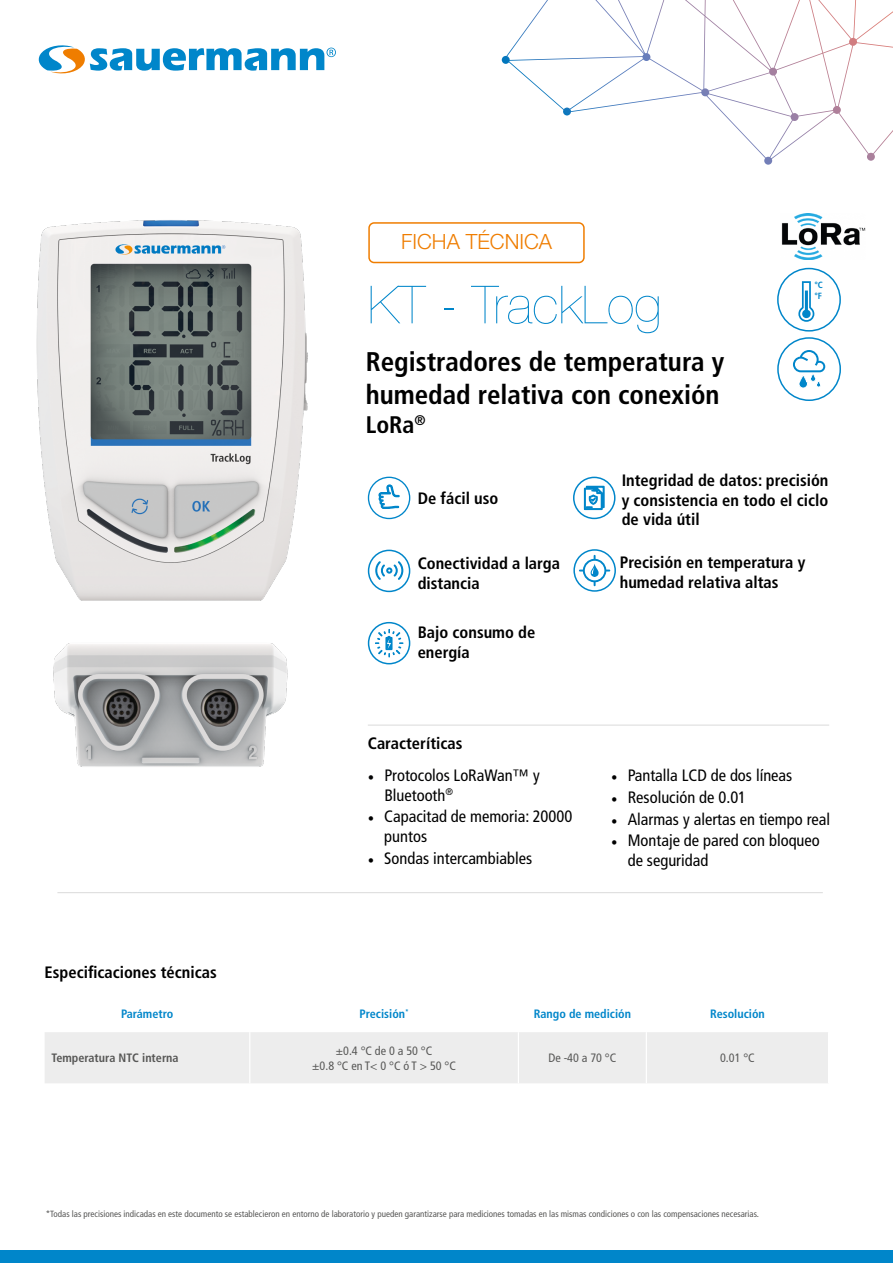
<style>
.page{position:relative;width:893px;height:1263px;background:#fff}
.page>*{position:absolute;margin:0;border:0;box-sizing:border-box;transform-origin:0 0}
.t1{font:200 52.5px "Helvetica Neue LT Std";color:#0086ca}
.t2{font:700 condensed 27px/32.4px "Frutiger LT Std";color:#000}
.t3{font:700 condensed 24px "Frutiger LT Std";color:#000}
.t4{font:300 21px "Helvetica Neue LT Std";color:#ef7d00}
.t5{font:700 condensed 16.5px/19.8px "Frutiger LT Std";color:#000}
.t6{font:condensed 16.5px/19.5px "Frutiger LT Std";color:#000}
.t7{font:condensed 12.15px/14.5px "Frutiger LT Std";color:#575756;text-align:center}
.t8{font:700 condensed 12.15px "Frutiger LT Std";color:#0086ca}
.t9{font:700 condensed 12.15px "Frutiger LT Std";color:#575756}
.t10{font:condensed 9px "Frutiger LT Std";color:#575756}
.t11{font:700 condensed 9px/10.8px "Frutiger LT Std";color:#0086ca}
.s1{font-family:"Minion Pro";font-stretch:normal;color:#020203}
.s2{color:#020203}
.s3{font-family:"Minion Pro";font-stretch:normal}
</style>
<div class="page">
<svg style="left:502px;top:0;width:391px;height:165px"></svg>
<img style="left:36px;top:220px;width:272px;height:381px">
<div style="left:0;top:1251px;width:893px;height:12px;background:#0086ca"></div>
<hr style="left:368px;top:725px;width:461px;height:1px;background:#dadada">
<div style="left:368px;top:222px;width:217px;height:41px;border:2px solid #ef7d00;border-radius:5px"></div>
<div style="left:45px;top:1032px;width:783px;height:51px;background:#ededed"></div>
<hr style="left:249px;top:1032px;width:1px;height:51px;background:#fff">
<hr style="left:518px;top:1032px;width:1px;height:51px;background:#fff">
<hr style="left:646px;top:1032px;width:1px;height:51px;background:#fff">
<hr style="left:57px;top:892px;width:766px;height:1px;background:#dadada">
<img style="left:53px;top:643px;width:235px;height:124px">
<div style="left:368px;top:477px;width:42px;height:42px;border:1px solid #0086ca;border-radius:50%"></div>
<svg style="left:377px;top:477px;width:23px;height:32px"></svg>
<div style="left:368px;top:550px;width:42px;height:42px;border:2px solid #0086ca;border-radius:50%"></div>
<svg style="left:375px;top:561px;width:28px;height:19px"></svg>
<svg style="left:369px;top:623px;width:41px;height:41px"></svg>
<div style="left:368px;top:622px;width:42px;height:42px;border:2px solid #0086ca;border-radius:50%"></div>
<svg style="left:375px;top:629px;width:29px;height:29px"></svg>
<svg style="left:574px;top:477px;width:41px;height:41px"></svg>
<div style="left:573px;top:477px;width:42px;height:42px;border:2px solid #0086ca;border-radius:50%"></div>
<svg style="left:584px;top:486px;width:20px;height:24px"></svg>
<svg style="left:574px;top:550px;width:41px;height:41px"></svg>
<div style="left:573px;top:549px;width:43px;height:43px;border:2px solid #0086ca;border-radius:50%"></div>
<svg style="left:579px;top:555px;width:31px;height:31px"></svg>
<div style="left:777px;top:268px;width:64px;height:64px;border:2px solid #0086ca;border-radius:50%"></div>
<svg style="left:798px;top:281px;width:16px;height:41px"></svg>
<div style="left:777px;top:337px;width:64px;height:64px;border:2px solid #0086ca;border-radius:50%"></div>
<svg style="left:793px;top:350px;width:32px;height:38px"></svg>
<img style="left:781px;top:214px;width:84px;height:46px">
<svg style="left:38px;top:45px;width:298px;height:29px"></svg>
<p class="t4" style="left:401px;top:228px;width:152px">FICHA TÉCNICA</p>
<h1 class="t1" style="left:368px;top:274px;width:295px">KT - TrackLog</h1>
<h2 class="t2" style="left:366px;top:346px;width:360px">Registradores de temperatura y humedad relativa con conexión</h2>
<h3 class="t3" style="left:366px;top:410px;width:62px">LoRa<sup>®</sup></h3>
<p class="t11" style="left:814px;top:279px;width:10px">°C °F</p>
<p class="t5" style="left:45px;top:962px;width:174px">Especificaciones técnicas</p>
<p class="t5" style="left:418px;top:488px;width:82px">De fácil uso</p>
<p class="t5" style="left:418px;top:553px;width:144px">Conectividad a larga distancia</p>
<p class="t5" style="left:418px;top:622px;width:119px">Bajo consumo de energía</p>
<p class="t5" style="left:368px;top:733px;width:96px">Caracteríticas</p>
<p class="t6" style="left:384px;top:766px;width:157px;text-indent:-16px"><span class="s1">•</span> <span class="s2">Protocolos</span> LoRaWan™ y<br>Bluetooth<sup>®</sup></p>
<p class="t6" style="left:384px;top:807px;width:189px;text-indent:-16px"><span class="s3">•</span> Capacitad de memoria: 20000 puntos</p>
<p class="t6" style="left:368px;top:848px;width:166px"><span class="s3">•</span> Sondas intercambiables</p>
<p class="t5" style="left:622px;top:470px;width:208px;text-align:justify">Integridad de datos: precisión y consistencia en todo el ciclo de vida útil</p>
<p class="t5" style="left:620px;top:553px;width:187px">Precisión en temperatura y humedad relativa altas</p>
<p class="t6" style="left:611px;top:766px;width:183px"><span class="s3">•</span> Pantalla LCD de dos líneas</p>
<p class="t6" style="left:611px;top:787px;width:136px"><span class="s3">•</span> Resolución de 0.01</p>
<p class="t6" style="left:611px;top:809px;width:220px"><span class="s3">•</span> Alarmas y alertas en tiempo real</p>
<p class="t6" style="left:628px;top:831px;width:194px;text-indent:-16px"><span class="s3">•</span> Montaje de pared con bloqueo de seguridad</p>
<p class="t8" style="left:121px;top:1007px;width:54px">Parámetro</p>
<p class="t8" style="left:359px;top:1007px;width:51px">Precisión<sup>*</sup></p>
<p class="t8" style="left:534px;top:1007px;width:99px">Rango de medición</p>
<p class="t8" style="left:710px;top:1007px;width:56px">Resolución</p>
<p class="t9" style="left:52px;top:1051px;width:129px">Temperatura NTC interna</p>
<p class="t7" style="left:312px;top:1044px;width:145px">±0.4 °C de 0 a 50 °C<br>±0.8 °C en T&lt; 0 °C ó T &gt; 50 °C</p>
<p class="t7" style="left:548px;top:1051px;width:69px">De -40 a 70 °C</p>
<p class="t7" style="left:720px;top:1051px;width:36px">0.01 °C</p>
<p class="t10" style="left:46px;top:1209px;width:715px">*Todas las precisiones indicadas en este documento se establecieron en entorno de laboratorio y pueden garantizarse para mediciones tomadas en las mismas condiciones o con las compensaciones necesarias.</p>
</div>
